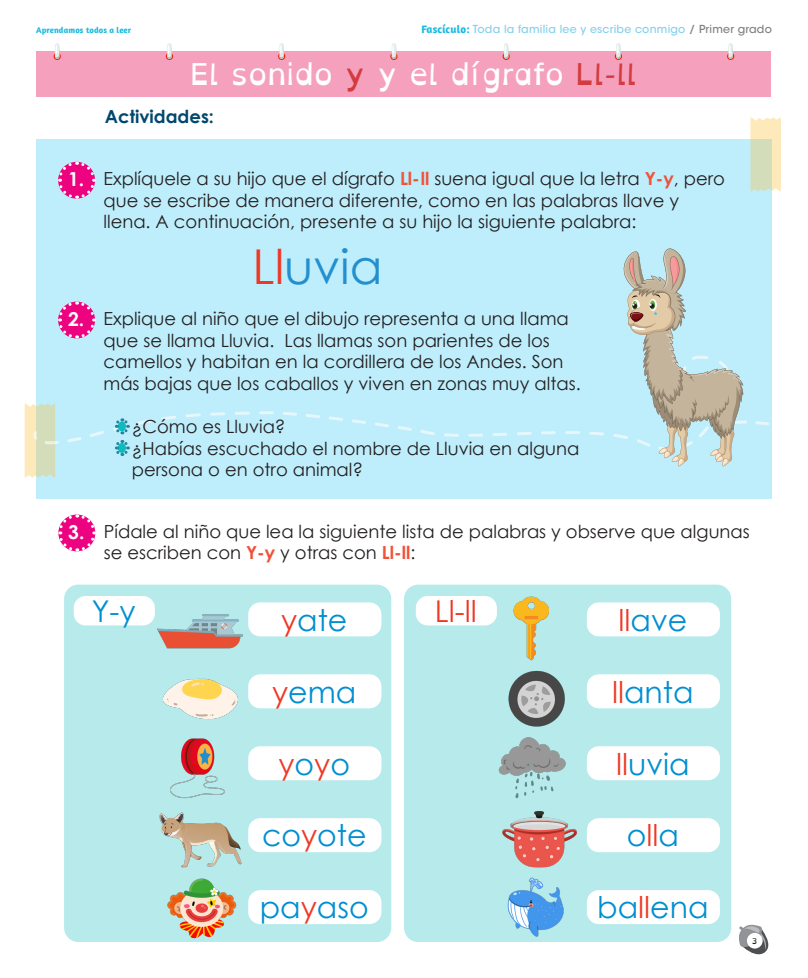
<style>
.page{position:relative;width:808px;height:978px;background:#fff}
.page>*{position:absolute;margin:0;border:0;box-sizing:border-box;transform-origin:0 0}
.t1{font:48px "Century Gothic";color:#228fcf}
.t2{font:30px "Century Gothic";color:#008fd1}
.t3{font:30px "Open Dyslexic Alta";color:#fff}
.t4{font:30px "Century Gothic";color:#ef3824}
.t5{font:700 19.2px "Century Gothic";color:#fff}
.t6{font:18px/21.6px "Century Gothic";color:#231f20}
.t7{font:700 18px "Century Gothic";color:#00486e}
.t8{font:500 11px "ITC Avant Garde Std";letter-spacing:.02em;color:#87d1eb}
.t9{font:700 8.5px "Amaranth";letter-spacing:.02em;color:#1abae1}
.t10{font:8px "Open Dyslexic Alta";color:#231f20}
.s1{font-family:"Amaranth";font-weight:700;color:#1abae1}
.s2{color:#808285}
.s3{color:#d33b3f}
.s4{font-weight:700;color:#f05239}
.s5{color:#ef3824}
.s6{color:#008fd1}
</style>
<div class="page">
<svg style="left:739px;top:924px;width:30px;height:31px"></svg>
<div style="left:747px;top:933px;width:16px;height:16px;background:#fff;border-radius:50%"></div>
<div style="left:404px;top:585px;width:327px;height:357px;background:#b6eaeb;border-radius:14px"></div>
<div style="left:36px;top:139px;width:736px;height:360px;background:#beedfb"></div>
<svg style="left:750px;top:117px;width:31px;height:75px;background:#e8e4be"></svg>
<svg style="left:25px;top:403px;width:31px;height:75px"></svg>
<svg style="left:32px;top:403px;width:737px;height:46px"></svg>
<svg style="left:58px;top:301px;width:38px;height:38px"></svg>
<svg style="left:111px;top:410px;width:147px;height:46px"></svg>
<svg style="left:58px;top:514px;width:38px;height:38px"></svg>
<svg style="left:58px;top:161px;width:38px;height:38px"></svg>
<div style="left:37px;top:52px;width:734px;height:45px;background:#f5a0bc"></div>
<hr style="left:55px;top:43px;width:4px;height:16px;background:#e7f1ef;border-radius:2px">
<svg style="left:53px;top:45px;width:8px;height:15px"></svg>
<hr style="left:504px;top:43px;width:4px;height:16px;background:#e7f0ef;border-radius:2px">
<svg style="left:502px;top:45px;width:8px;height:15px"></svg>
<div style="left:279px;top:43px;width:5px;height:16px;background:#ecf4f2;border-radius:2px"></div>
<svg style="left:278px;top:44px;width:8px;height:16px"></svg>
<div style="left:728px;top:43px;width:5px;height:16px;background:#ecf4f3;border-radius:2px"></div>
<svg style="left:727px;top:44px;width:8px;height:16px"></svg>
<hr style="left:392px;top:43px;width:4px;height:16px;background:#e0edeb;border-radius:2px">
<svg style="left:390px;top:46px;width:8px;height:14px"></svg>
<div style="left:167px;top:43px;width:5px;height:16px;background:#eff5f4;border-radius:2px"></div>
<svg style="left:165px;top:44px;width:8px;height:16px"></svg>
<div style="left:616px;top:43px;width:5px;height:16px;background:#eef5f4;border-radius:2px"></div>
<svg style="left:614px;top:44px;width:8px;height:16px"></svg>
<div style="left:64px;top:585px;width:327px;height:357px;background:#b6eaeb;border-radius:14px"></div>
<div style="left:248px;top:602px;width:133px;height:34px;background:#fff;border-radius:12px"></div>
<div style="left:587px;top:602px;width:133px;height:34px;background:#fff;border-radius:12px"></div>
<div style="left:248px;top:746px;width:133px;height:34px;background:#fff;border-radius:12px"></div>
<div style="left:587px;top:746px;width:133px;height:34px;background:#fff;border-radius:12px"></div>
<div style="left:248px;top:674px;width:133px;height:34px;background:#fff;border-radius:12px"></div>
<div style="left:587px;top:674px;width:133px;height:34px;background:#fff;border-radius:12px"></div>
<div style="left:248px;top:818px;width:133px;height:34px;background:#fff;border-radius:12px"></div>
<div style="left:587px;top:818px;width:133px;height:34px;background:#fff;border-radius:12px"></div>
<div style="left:248px;top:890px;width:133px;height:34px;background:#fff;border-radius:12px"></div>
<div style="left:587px;top:890px;width:133px;height:34px;background:#fff;border-radius:12px"></div>
<div style="left:74px;top:596px;width:81px;height:29px;background:#fff;border-radius:12px"></div>
<div style="left:416px;top:596px;width:81px;height:29px;background:#fff;border-radius:12px"></div>
<img style="left:157px;top:614px;width:85px;height:35px">
<img style="left:492px;top:596px;width:57px;height:65px">
<img style="left:163px;top:678px;width:75px;height:41px">
<img style="left:508px;top:670px;width:57px;height:57px">
<img style="left:170px;top:738px;width:55px;height:61px">
<img style="left:498px;top:737px;width:68px;height:62px">
<img style="left:159px;top:812px;width:83px;height:56px">
<img style="left:502px;top:811px;width:75px;height:57px">
<img style="left:167px;top:878px;width:70px;height:61px">
<img style="left:507px;top:877px;width:57px;height:60px">
<svg style="left:442px;top:248px;width:302px;height:219px"></svg>
<p class="t9" style="left:36px;top:25px;width:97px">Aprendamos todos a leer</p>
<p class="t8" style="left:421px;top:23px;width:352px"><span class="s1">Fascículo:</span> Toda la familia lee y escribe conmigo <span class="s2">/ Primer grado</span></p>
<p class="t3" style="left:191px;top:57px;width:448px">El sonido <span class="s3">y</span> y el dígrafo <span class="s3">Ll-ll</span></p>
<p class="t7" style="left:105px;top:103px;width:111px">Actividades:</p>
<p class="t5" style="left:68px;top:164px;width:18px">1.</p>
<p class="t6" style="left:103px;top:168px;width:623px">Explíquele a su hijo que el dígrafo <span class="s4">Ll-ll</span> suena igual que la letra <span class="s4">Y-y</span>, pero que se escribe de manera diferente, como en las palabras llave y llena. A continuación, presente a su hijo la siguiente palabra:</p>
<p class="t1" style="left:252px;top:233px;width:131px"><span class="s5">Ll</span>uvia</p>
<p class="t5" style="left:68px;top:304px;width:18px">2.</p>
<p class="t6" style="left:103px;top:307px;width:479px">Explique al niño que el dibujo representa a una llama que se llama Lluvia. Las llamas son parientes de los camellos y habitan en la cordillera de los Andes. Son más bajas que los caballos y viven en zonas muy altas.</p>
<p class="t6" style="left:132px;top:415px;width:155px">¿Cómo es Lluvia?</p>
<p class="t6" style="left:132px;top:437px;width:449px">¿Habías escuchado el nombre de Lluvia en alguna persona o en otro animal?</p>
<p class="t5" style="left:68px;top:517px;width:18px">3.</p>
<p class="t6" style="left:104px;top:520px;width:648px">Pídale al niño que lea la siguiente lista de palabras y observe que algunas se escriben con <span class="s4">Y-y</span> y otras con <span class="s4">Ll-ll</span>:</p>
<p class="t2" style="left:92px;top:590px;width:45px">Y-y</p>
<p class="t4" style="left:435px;top:590px;width:43px">Ll-ll</p>
<p class="t2" style="left:281px;top:599px;width:68px"><span class="s5">y</span>ate</p>
<p class="t2" style="left:618px;top:599px;width:70px"><span class="s5">ll</span>ave</p>
<p class="t2" style="left:272px;top:671px;width:86px"><span class="s5">y</span>ema</p>
<p class="t2" style="left:612px;top:671px;width:83px"><span class="s5">ll</span>anta</p>
<p class="t4" style="left:278px;top:743px;width:73px">y<span class="s6">o</span>y<span class="s6">o</span></p>
<p class="t2" style="left:616px;top:743px;width:75px"><span class="s5">ll</span>uvia</p>
<p class="t2" style="left:262px;top:815px;width:106px">co<span class="s5">y</span>ote</p>
<p class="t2" style="left:627px;top:815px;width:54px">o<span class="s5">ll</span>a</p>
<p class="t2" style="left:260px;top:887px;width:110px">pa<span class="s5">y</span>aso</p>
<p class="t2" style="left:597px;top:887px;width:113px">ba<span class="s5">ll</span>ena</p>
<p class="t10" style="left:752px;top:937px;width:7px">3</p>
</div>
